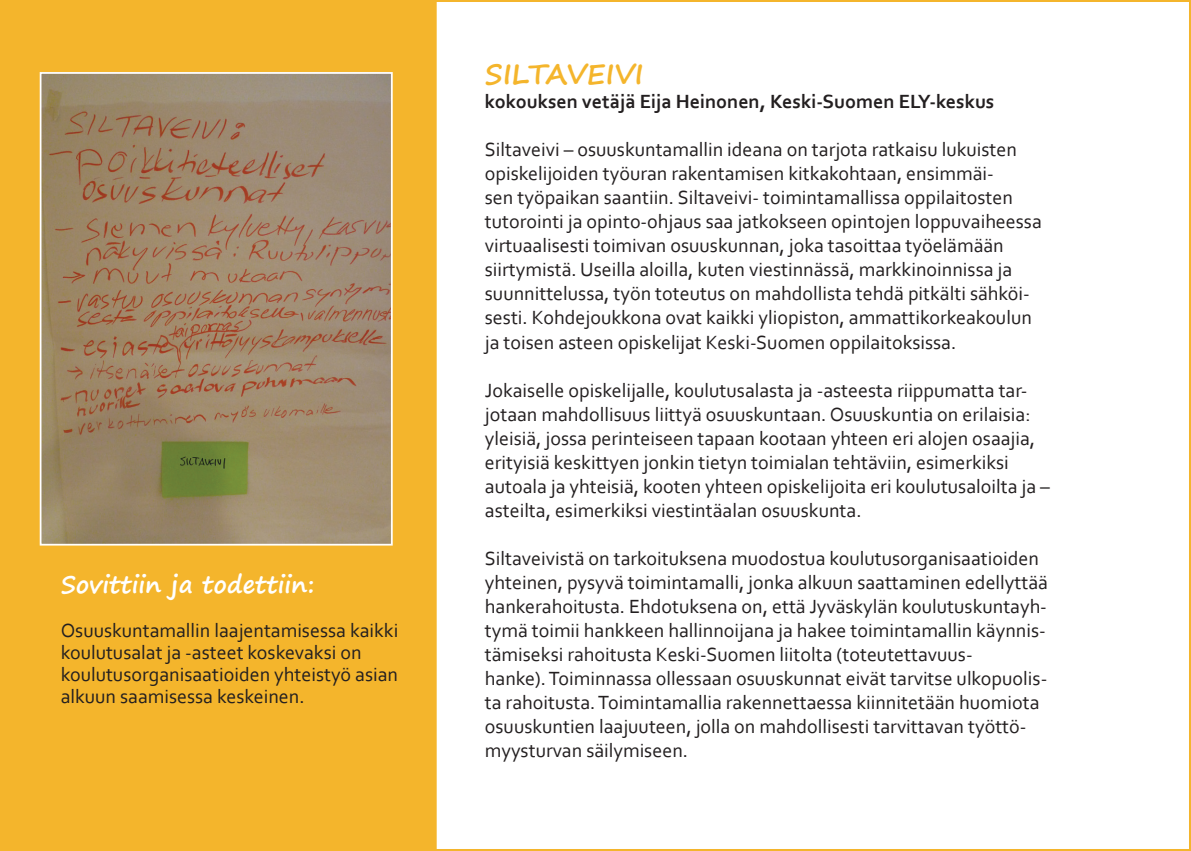
<style>
.page{position:relative;width:1191px;height:851px;background:#fff}
.page>*{position:absolute;margin:0;border:0;box-sizing:border-box;transform-origin:0 0}
.t1{font:700 28px "Segoe Print";color:#f4b52c}
.t2{font:700 24px "Segoe Print";color:#fff}
.t3{font:20px/24px "Corbel";color:#231f20}
.t4{font:700 20px "Corbel";color:#231f20}
</style>
<div class="page">
<svg style="left:1190px;top:0;width:1px;height:850px"></svg>
<div style="left:0;top:0;width:437px;height:850px;background:#f4b52c"></div>
<img style="left:43px;top:75px;width:347px;height:467px">
<div style="left:40px;top:72px;width:353px;height:473px;border:2px solid #fff"></div>
<p class="t2" style="left:61px;top:563px;width:255px">Sovittiin ja todettiin:</p>
<p class="t3" style="left:61px;top:619px;width:339px;line-height:22px">Osuuskuntamallin laajentamisessa kaikki koulutusalat ja -asteet koskevaksi on koulutusorganisaatioiden yhteistyö asian alkuun saamisessa keskeinen.</p>
<h1 class="t1" style="left:485px;top:49px;width:160px">SILTAVEIVI</h1>
<p class="t4" style="left:485px;top:89px;width:511px">kokouksen vetäjä Eija Heinonen, Keski-Suomen ELY-keskus</p>
<p class="t3" style="left:485px;top:137px;width:558px">Siltaveivi – osuuskuntamallin ideana on tarjota ratkaisu lukuisten opiskelijoiden työuran rakentamisen kitkakohtaan, ensimmäi-<br>sen työpaikan saantiin. Siltaveivi- toimintamallissa oppilaitosten tutorointi ja opinto-ohjaus saa jatkokseen opintojen loppuvaiheessa virtuaalisesti toimivan osuuskunnan, joka tasoittaa työelämään siirtymistä. Useilla aloilla, kuten viestinnässä, markkinoinnissa ja suunnittelussa, työn toteutus on mahdollista tehdä pitkälti sähköi&shy;sesti. Kohdejoukkona ovat kaikki yliopiston, ammattikorkeakoulun ja toisen asteen opiskelijat Keski-Suomen oppilaitoksissa.</p>
<p class="t3" style="left:485px;top:377px;width:566px">Jokaiselle opiskelijalle, koulutusalasta ja -asteesta riippumatta tar&shy;jotaan mahdollisuus liittyä osuuskuntaan. Osuuskuntia on erilaisia: yleisiä, jossa perinteiseen tapaan kootaan yhteen eri alojen osaajia, erityisiä keskittyen jonkin tietyn toimialan tehtäviin, esimerkiksi autoala ja yhteisiä, kooten yhteen opiskelijoita eri koulutusaloilta ja – asteilta, esimerkiksi viestintäalan osuuskunta.</p>
<p class="t3" style="left:485px;top:545px;width:564px">Siltaveivistä on tarkoituksena muodostua koulutusorganisaatioiden yhteinen, pysyvä toimintamalli, jonka alkuun saattaminen edellyttää hankerahoitusta. Ehdotuksena on, että Jyväskylän koulutuskuntayh&shy;tymä toimii hankkeen hallinnoijana ja hakee toimintamallin käynnis&shy;tämiseksi rahoitusta Keski-Suomen liitolta (toteutettavuus-<br>hanke). Toiminnassa ollessaan osuuskunnat eivät tarvitse ulkopuolis&shy;ta rahoitusta. Toimintamallia rakennettaessa kiinnitetään huomiota osuuskuntien laajuuteen, jolla on mahdollisesti tarvittavan työttö&shy;myysturvan säilymiseen.</p>
</div>
